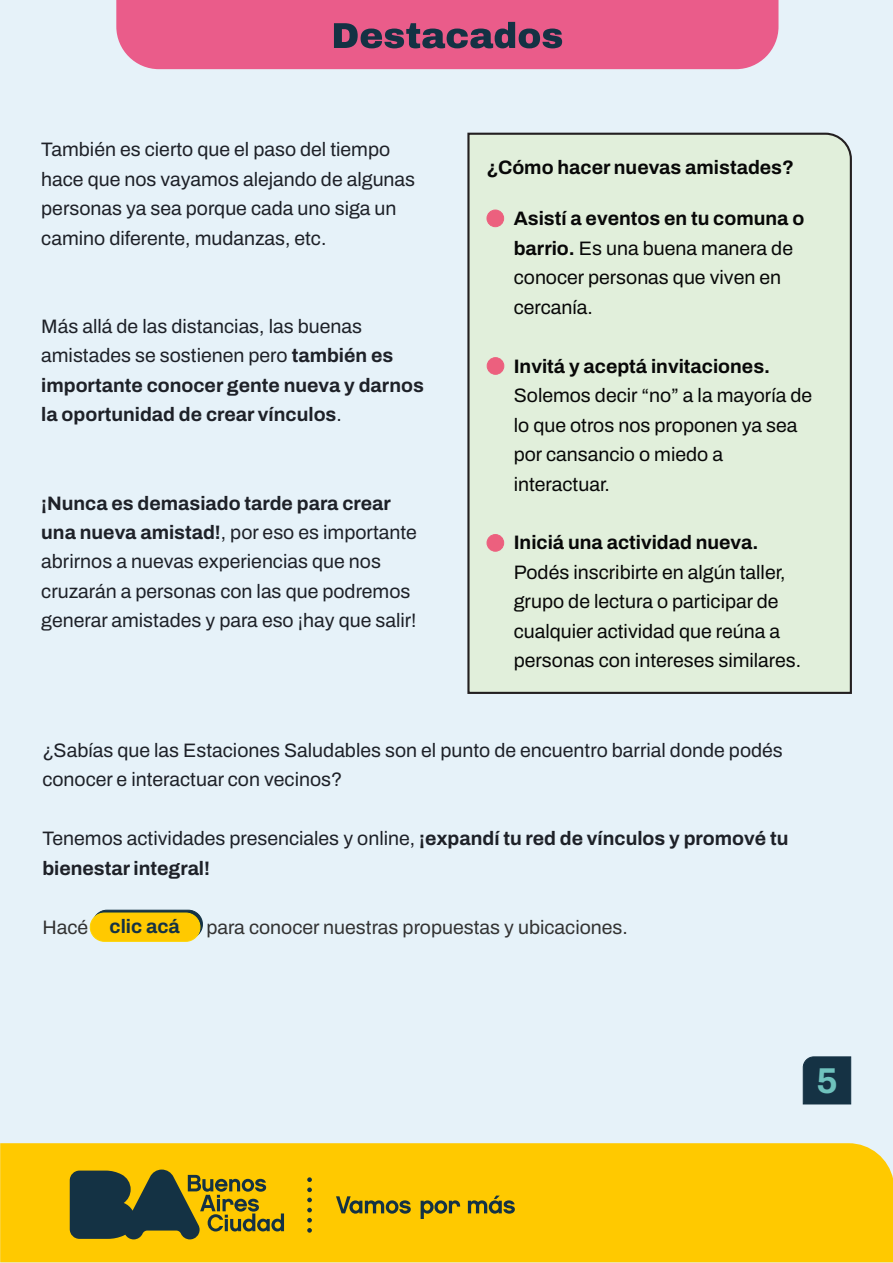
<style>
.page{position:relative;width:893px;height:1263px;background:#fff}
.page>*{position:absolute;margin:0;border:0;box-sizing:border-box;transform-origin:0 0}
.t1{font:700 36px "Archivo";color:#6fc2bd}
.t2{font:19.5px/29.4px "Archivo";color:#1e2128}
.t3{font:19.5px/29.4px "Archivo";color:#080808}
.t4{font:700 19.5px/29.4px "Archivo";color:#1e2128}
.t5{font:700 19.5px "Archivo";color:#080808}
.t6{font:19.5px "Archivo";color:#333}
.t7{font:700 19.5px "Archivo";color:#143244}
.s1{font-weight:400}
.s2{font-weight:700}
</style>
<div class="page">
<div style="left:0;top:0;width:893px;height:1262px;background:#e6f2f9"></div>
<div style="left:0;top:1143px;width:893px;height:119px;background:#ffc900"></div>
<svg style="left:70px;top:1169px;width:214px;height:70px;background:#787226"></svg>
<svg style="left:336px;top:1196px;width:124px;height:23px;background:#b89b14"></svg>
<svg style="left:468px;top:1195px;width:47px;height:19px"></svg>
<svg style="left:307px;top:1177px;width:5px;height:25px"></svg>
<svg style="left:307px;top:1208px;width:5px;height:4px"></svg>
<svg style="left:307px;top:1218px;width:5px;height:4px"></svg>
<svg style="left:307px;top:1228px;width:5px;height:5px"></svg>
<div style="left:116px;top:0;width:662px;height:69px;background:#ea5c8a"></div>
<svg style="left:334px;top:22px;width:228px;height:26px;background:#7b4665"></svg>
<div style="left:467px;top:132px;width:385px;height:562px;background:#e1efdb"></div>
<svg style="left:93px;top:910px;width:110px;height:29px"></svg>
<div style="left:90px;top:913px;width:110px;height:28px;background:#ffc900;border:1px solid #fed501;border-radius:14px"></div>
<div style="left:487px;top:210px;width:17px;height:17px;background:#ec607e;border:1px solid #ec607e;border-radius:50%"></div>
<div style="left:487px;top:357px;width:17px;height:17px;background:#ec607e;border:1px solid #ec607e;border-radius:50%"></div>
<div style="left:487px;top:534px;width:17px;height:17px;background:#ec607e;border:1px solid #ec607e;border-radius:50%"></div>
<div style="left:803px;top:1056px;width:48px;height:48px;background:#153244"></div>
<p class="t2" style="left:41px;top:135px;width:375px">También es cierto que el paso del tiempo hace que nos vayamos alejando de algunas personas ya sea porque cada uno siga un camino diferente, mudanzas, etc.</p>
<p class="t4" style="left:41px;top:312px;width:384px"><span class="s1">Más allá de las distancias, las buenas amistades se sostienen pero</span> también es importante conocer gente nueva y darnos la oportunidad de crear vínculos<span class="s1">.</span></p>
<p class="t2" style="left:41px;top:488px;width:377px"><span class="s2">¡Nunca es demasiado tarde para crear una nueva amistad!</span>, por eso es importante abrirnos a nuevas experiencias que nos cruzarán a personas con las que podremos generar amistades y para eso ¡hay que salir!</p>
<p class="t5" style="left:486px;top:157px;width:309px">¿Cómo hacer nuevas amistades?</p>
<p class="t3" style="left:514px;top:204px;width:292px"><span class="s2">Asistí a eventos en tu comuna o barrio.</span> Es una buena manera de conocer personas que viven en cercanía.</p>
<p class="t5" style="left:514px;top:356px;width:258px">Invitá y aceptá invitaciones.</p>
<p class="t3" style="left:514px;top:381px;width:300px">Solemos decir “no” a la mayoría de lo que otros nos proponen ya sea por cansancio o miedo a interactuar.</p>
<p class="t5" style="left:514px;top:532px;width:246px">Iniciá una actividad nueva.</p>
<p class="t3" style="left:514px;top:558px;width:289px">Podés inscribirte en algún taller, grupo de lectura o participar de cualquier actividad que reúna a personas con intereses similares.</p>
<p class="t2" style="left:42px;top:736px;width:742px">¿Sabías que las Estaciones Saludables son el punto de encuentro barrial donde podés conocer e interactuar con vecinos?</p>
<p class="t4" style="left:42px;top:824px;width:747px"><span class="s1">Tenemos actividades presenciales y online,</span> ¡expandí tu red de vínculos y promové tu bienestar integral!</p>
<p class="t7" style="left:110px;top:916px;width:72px">clic acá</p>
<p class="t6" style="left:42px;top:916px;width:47px">Hacé</p>
<p class="t6" style="left:206px;top:916px;width:423px">para conocer nuestras propuestas y ubicaciones.</p>
<h1 class="t1" style="left:816px;top:1061px;width:23px">5</h1>
</div>
